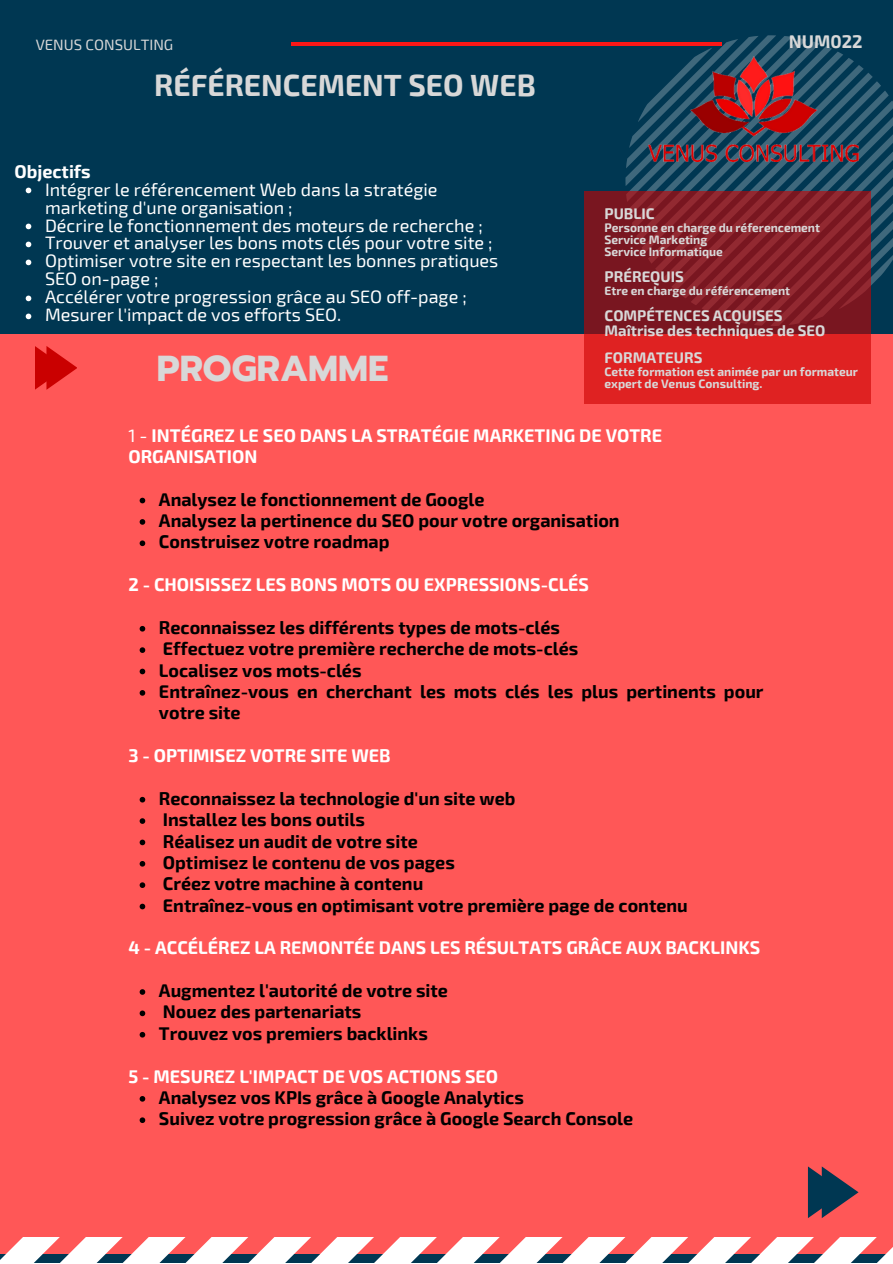
<style>
.page{position:relative;width:893px;height:1264px;background:#fff}
.page>*{position:absolute;margin:0;border:0;box-sizing:border-box;transform-origin:0 0}
.t1{font:700 36px "Prompt";color:#d8d8d8}
.t2{font:700 30px "Exo 2";color:#d8d8d8}
.t3{font:700 18px/21.3px "Exo 2";color:#000}
.t4{font:18px/18px "Exo 2";color:#fff}
.t5{font:700 18px/21.3px "Exo 2";color:#fff}
.t6{font:700 18px "Exo 2";color:#d8d8d8}
.t7{font:700 15px/15px "Exo 2";color:#d8d8d8}
.t8{font:15px "Exo 2";color:#d8d8d8}
.t9{font:700 12px/12px "Exo 2";color:#d8d8d8}
.s1{font-weight:400}
</style>
<div class="page">
<div style="left:0;top:0;width:892px;height:1262px;background:#003752"></div>
<div style="left:0;top:334px;width:892px;height:919px;background:#ff5757"></div>
<svg style="left:625px;top:35px;width:267px;height:291px"></svg>
<hr style="left:291px;top:42px;width:431px;height:3px;background:#fc1716">
<img style="left:648px;top:57px;width:210px;height:104px">
<svg style="left:584px;top:192px;width:286px;height:212px;background:#a01e24"></svg>
<svg style="left:26px;top:188px;width:5px;height:5px"></svg>
<svg style="left:26px;top:224px;width:5px;height:5px"></svg>
<svg style="left:26px;top:242px;width:5px;height:5px"></svg>
<svg style="left:26px;top:259px;width:5px;height:6px"></svg>
<svg style="left:26px;top:295px;width:5px;height:6px"></svg>
<svg style="left:26px;top:313px;width:5px;height:6px"></svg>
<svg style="left:140px;top:498px;width:5px;height:5px"></svg>
<svg style="left:140px;top:519px;width:5px;height:5px"></svg>
<svg style="left:140px;top:540px;width:5px;height:6px"></svg>
<svg style="left:140px;top:626px;width:5px;height:5px"></svg>
<svg style="left:140px;top:647px;width:5px;height:6px"></svg>
<svg style="left:140px;top:668px;width:5px;height:6px"></svg>
<svg style="left:140px;top:690px;width:5px;height:5px"></svg>
<svg style="left:140px;top:797px;width:5px;height:5px"></svg>
<svg style="left:140px;top:818px;width:5px;height:5px"></svg>
<svg style="left:140px;top:839px;width:5px;height:6px"></svg>
<svg style="left:140px;top:861px;width:5px;height:5px"></svg>
<svg style="left:140px;top:882px;width:5px;height:6px"></svg>
<svg style="left:140px;top:903px;width:5px;height:6px"></svg>
<svg style="left:140px;top:989px;width:5px;height:5px"></svg>
<svg style="left:140px;top:1010px;width:5px;height:6px"></svg>
<svg style="left:140px;top:1031px;width:5px;height:6px"></svg>
<svg style="left:140px;top:1096px;width:5px;height:5px"></svg>
<svg style="left:140px;top:1117px;width:5px;height:5px"></svg>
<svg style="left:0;top:1237px;width:892px;height:25px"></svg>
<svg style="left:35px;top:346px;width:42px;height:44px"></svg>
<svg style="left:807px;top:1166px;width:51px;height:52px"></svg>
<p class="t8" style="left:36px;top:35px;width:139px">VENUS CONSULTING</p>
<h2 class="t2" style="left:154px;top:66px;width:383px">RÉFÉRENCEMENT SEO WEB</h2>
<p class="t5" style="left:14px;top:159px;width:78px">Objectifs</p>
<p class="t4" style="left:45px;top:179px;width:455px">Intégrer le référencement Web dans la stratégie marketing d'une organisation ;<br>Décrire le fonctionnement des moteurs de recherche ; Trouver et analyser les bons mots clés pour votre site ; Optimiser votre site en respectant les bonnes pratiques SEO on-page ;<br>Accélérer votre progression grâce au SEO off-page ; Mesurer l'impact de vos efforts SEO.</p>
<h1 class="t1" style="left:157px;top:342px;width:233px">PROGRAMME</h1>
<p class="t6" style="left:788px;top:30px;width:75px">NUM022</p>
<p class="t7" style="left:604px;top:205px;width:52px">PUBLIC</p>
<p class="t9" style="left:604px;top:221px;width:217px">Personne en charge du réferencement<br>Service Marketing<br>Service Informatique</p>
<p class="t7" style="left:604px;top:268px;width:81px">PRÉREQUIS</p>
<p class="t9" style="left:604px;top:284px;width:187px">Etre en charge du référencement</p>
<p class="t7" style="left:604px;top:307px;width:222px">COMPÉTENCES ACQUISES<br>Maîtrise des techniques de SEO</p>
<p class="t7" style="left:604px;top:349px;width:99px">FORMATEURS</p>
<p class="t9" style="left:604px;top:365px;width:255px">Cette formation est animée par un formateur expert de Venus Consulting.</p>
<p class="t5" style="left:128px;top:423px;width:535px"><span class="s1">1 -</span> INTÉGREZ LE SEO DANS LA STRATÉGIE MARKETING DE VOTRE<br>ORGANISATION</p>
<p class="t3" style="left:159px;top:487px;width:462px">Analysez le fonctionnement de Google<br>Analysez la pertinence du SEO pour votre organisation<br>Construisez votre roadmap</p>
<p class="t5" style="left:128px;top:573px;width:462px">2 - CHOISISSEZ LES BONS MOTS OU EXPRESSIONS-CLÉS</p>
<p class="t3" style="left:159px;top:615px;width:606px">Reconnaissez les différents types de mots-clés<br>Effectuez votre première recherche de mots-clés<br>Localisez vos mots-clés<br>Entraînez-vous en cherchant les mots clés les plus pertinents pour votre site</p>
<p class="t5" style="left:128px;top:744px;width:264px">3 - OPTIMISEZ VOTRE SITE WEB</p>
<p class="t3" style="left:159px;top:786px;width:530px">Reconnaissez la technologie d'un site web<br>Installez les bons outils<br>Réalisez un audit de votre site<br>Optimisez le contenu de vos pages<br>Créez votre machine à contenu<br>Entraînez-vous en optimisant votre première page de contenu</p>
<p class="t5" style="left:128px;top:936px;width:633px">4 - ACCÉLÉREZ LA REMONTÉE DANS LES RÉSULTATS GRÂCE AUX BACKLINKS</p>
<p class="t3" style="left:159px;top:979px;width:290px">Augmentez l'autorité de votre site<br>Nouez des partenariats<br>Trouvez vos premiers backlinks</p>
<p class="t5" style="left:128px;top:1064px;width:371px">5 - MESUREZ L'IMPACT DE VOS ACTIONS SEO</p>
<p class="t3" style="left:159px;top:1085px;width:476px">Analysez vos KPIs grâce à Google Analytics<br>Suivez votre progression grâce à Google Search Console</p>
</div>
